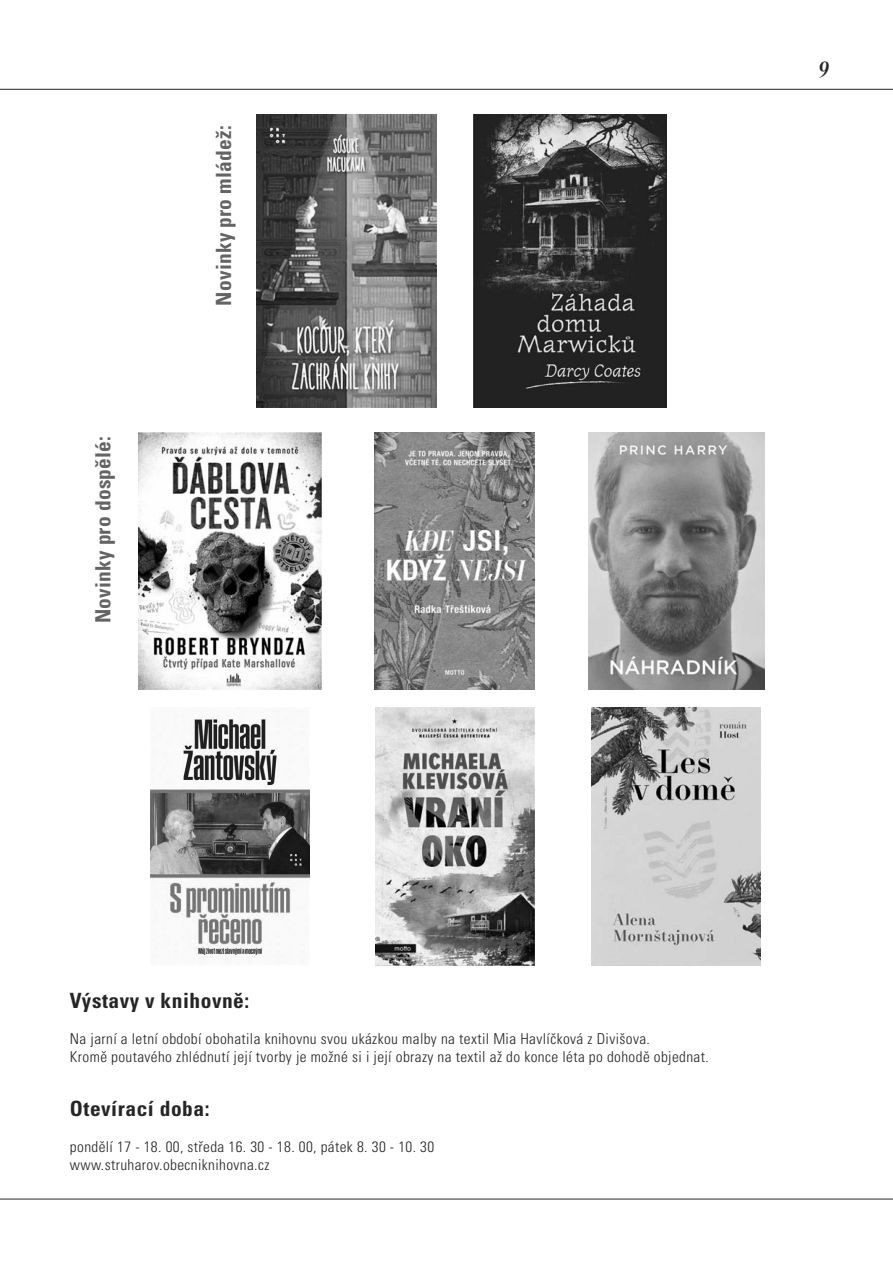
<style>
.page{position:relative;width:893px;height:1263px;background:#fff}
.page>*{position:absolute;margin:0;border:0;box-sizing:border-box;transform-origin:0 0}
.t1{font:italic 700 22.5px "Mramor CE";color:#252525}
.t2{font:700 condensed 21px "Univers CE";letter-spacing:.01em;color:#646464}
.t3{font:700 condensed 21px "Univers CE";letter-spacing:.025em;color:#252525}
.t4{font:300 condensed 15px/18px "Univers CE";letter-spacing:.025em;color:#252525}
</style>
<div class="page">
<hr style="left:0;top:1199px;width:893px;height:1px;background:#252525">
<hr style="left:0;top:89px;width:893px;height:1px;background:#252525">
<img style="left:257px;top:115px;width:180px;height:293px">
<img style="left:473px;top:115px;width:193px;height:293px">
<img style="left:138px;top:432px;width:183px;height:258px">
<img style="left:375px;top:432px;width:159px;height:258px">
<img style="left:588px;top:432px;width:176px;height:258px">
<img style="left:150px;top:719px;width:159px;height:240px">
<img style="left:376px;top:708px;width:158px;height:257px">
<img style="left:592px;top:708px;width:168px;height:257px">
<h2 class="t2" style="left:95px;top:623px;width:189px;rotate:-90deg">Novinky pro dospělé:</h2>
<h2 class="t2" style="left:216px;top:306px;width:181px;rotate:-90deg">Novinky pro mládež:</h2>
<h1 class="t1" style="left:819px;top:56px;width:12px">9</h1>
<h2 class="t3" style="left:70px;top:993px;width:181px">Výstavy v knihovně:</h2>
<p class="t4" style="left:70px;top:1031px;width:640px">Na jarní a letní období obohatila knihovnu svou ukázkou malby na textil Mia Havlíčková z Divišova.<br>Kromě poutavého zhlédnutí její tvorby je možné si i její obrazy na textil až do konce léta po dohodě objednat.</p>
<h2 class="t3" style="left:70px;top:1101px;width:141px">Otevírací doba:</h2>
<p class="t4" style="left:70px;top:1139px;width:366px">pondělí 17 - 18. 00, středa 16. 30 - 18. 00, pátek 8. 30 - 10. 30 www.struharov.obecniknihovna.cz</p>
</div>
